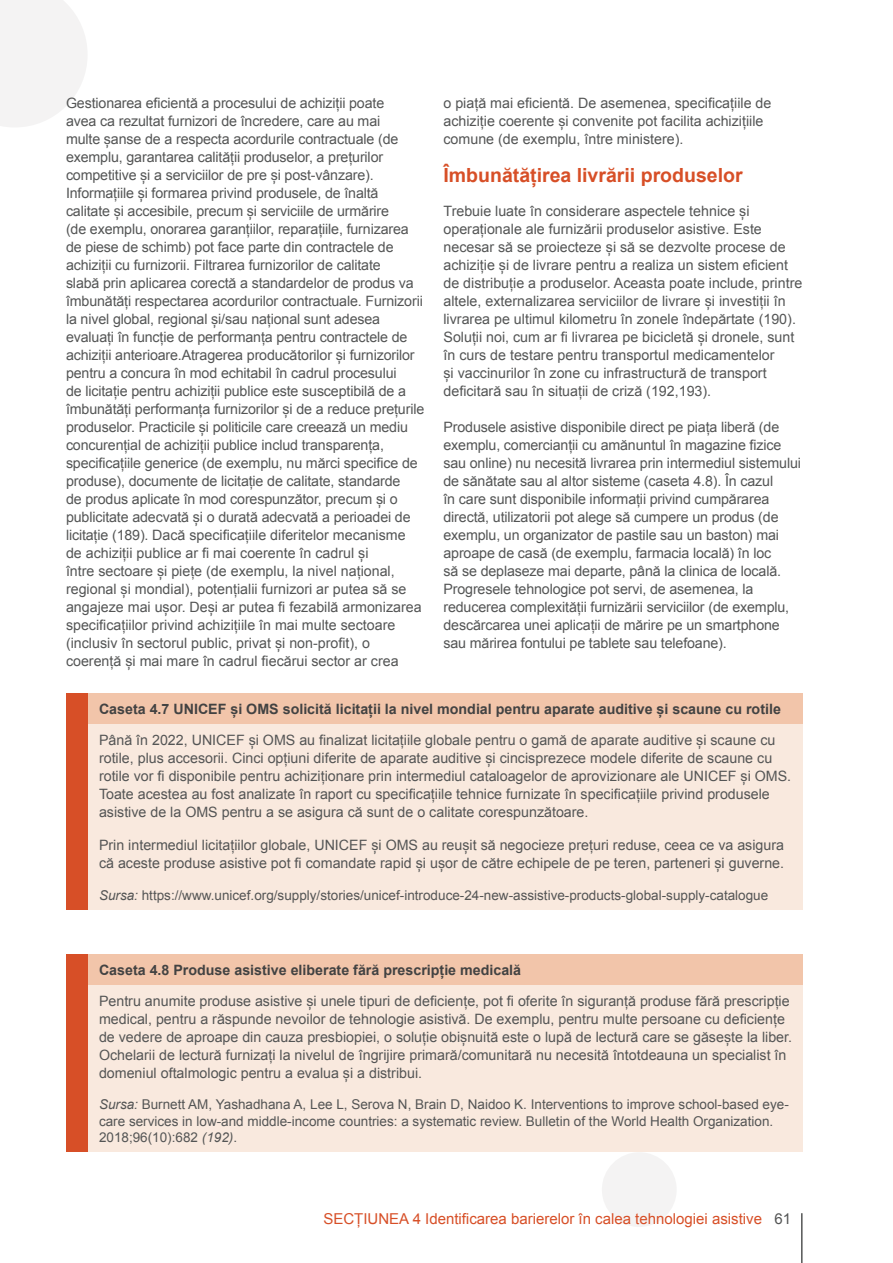
<style>
.page{position:relative;width:893px;height:1263px;background:#fff}
.page>*{position:absolute;margin:0;border:0;box-sizing:border-box;transform-origin:0 0}
.t1{font:700 19.5px "Arial";color:#d74f27}
.t2{font:15px "Arial";color:#d74f27}
.t3{font:14.25px/18px "Arial";color:#545555}
.t4{font:700 14.25px "Arial";color:#424242}
.t5{font:13.5px/16.2px "Arial";color:#545555}
.s1{font-style:italic}
.s2{color:#545555}
</style>
<div class="page">
<div style="left:602px;top:1152px;width:75px;height:75px;background:#f4f3f3;border-radius:50%"></div>
<svg style="left:0;top:0;width:87px;height:127px"></svg>
<hr style="left:801px;top:1213px;width:1px;height:50px;background:#545555">
<div style="left:66px;top:693px;width:22px;height:31px;background:#d74f27"></div>
<div style="left:88px;top:693px;width:715px;height:31px;background:#f2c5aa"></div>
<div style="left:66px;top:724px;width:22px;height:186px;background:#d74f27"></div>
<div style="left:88px;top:724px;width:715px;height:186px;background:#f9e9de"></div>
<div style="left:66px;top:954px;width:22px;height:31px;background:#d74f27"></div>
<div style="left:88px;top:954px;width:715px;height:31px;background:#f2c5aa"></div>
<div style="left:66px;top:985px;width:22px;height:167px;background:#d74f27"></div>
<div style="left:88px;top:985px;width:715px;height:167px;background:#f9e9de"></div>
<p class="t3" style="left:66px;top:94px;width:360px">Gestionarea eficientă a procesului de achiziții poate<br>avea ca rezultat furnizori de încredere, care au mai<br>multe șanse de a respecta acordurile contractuale (de exemplu, garantarea calității produselor, a prețurilor competitive și a serviciilor de pre și post-vânzare).<br>Informațiile și formarea privind produsele, de înaltă calitate și accesibile, precum și serviciile de urmărire<br>(de exemplu, onorarea garanțiilor, reparațiile, furnizarea de piese de schimb) pot face parte din contractele de achiziții cu furnizorii. Filtrarea furnizorilor de calitate<br>slabă prin aplicarea corectă a standardelor de produs va îmbunătăți respectarea acordurilor contractuale. Furnizorii la nivel global, regional și/sau național sunt adesea evaluați în funcție de performanța pentru contractele de achiziții anterioare.Atragerea producătorilor și furnizorilor pentru a concura în mod echitabil în cadrul procesului<br>de licitație pentru achiziții publice este susceptibilă de a îmbunătăți performanța furnizorilor și de a reduce prețurile produselor. Practicile și politicile care creează un mediu concurențial de achiziții publice includ transparența, specificațiile generice (de exemplu, nu mărci specifice de produse), documente de licitație de calitate, standarde<br>de produs aplicate în mod corespunzător, precum și o publicitate adecvată și o durată adecvată a perioadei de licitație (189). Dacă specificațiile diferitelor mecanisme de achiziții publice ar fi mai coerente în cadrul și<br>între sectoare și piețe (de exemplu, la nivel național, regional și mondial), potențialii furnizori ar putea să se angajeze mai ușor. Deși ar putea fi fezabilă armonizarea specificațiilor privind achizițiile în mai multe sectoare (inclusiv în sectorul public, privat și non-profit), o coerență și mai mare în cadrul fiecărui sector ar crea</p>
<p class="t3" style="left:443px;top:94px;width:329px">o piață mai eficientă. De asemenea, specificațiile de achiziție coerente și convenite pot facilita achizițiile comune (de exemplu, între ministere).</p>
<h3 class="t1" style="left:443px;top:163px;width:301px">Îmbunătățirea livrării produselor</h3>
<p class="t3" style="left:443px;top:202px;width:360px">Trebuie luate în considerare aspectele tehnice și operaționale ale furnizării produselor asistive. Este necesar să se proiecteze și să se dezvolte procese de achiziție și de livrare pentru a realiza un sistem eficient de distribuție a produselor. Aceasta poate include, printre altele, externalizarea serviciilor de livrare și investiții în livrarea pe ultimul kilometru în zonele îndepărtate (190).<br>Soluții noi, cum ar fi livrarea pe bicicletă și dronele, sunt în curs de testare pentru transportul medicamentelor<br>și vaccinurilor în zone cu infrastructură de transport deficitară sau în situații de criză (192,193).</p>
<p class="t3" style="left:443px;top:418px;width:359px">Produsele asistive disponibile direct pe piața liberă (de exemplu, comercianții cu amănuntul în magazine fizice sau online) nu necesită livrarea prin intermediul sistemului de sănătate sau al altor sisteme (caseta 4.8). În cazul<br>în care sunt disponibile informații privind cumpărarea directă, utilizatorii pot alege să cumpere un produs (de exemplu, un organizator de pastile sau un baston) mai aproape de casă (de exemplu, farmacia locală) în loc<br>să se deplaseze mai departe, până la clinica de locală.<br>Progresele tehnologice pot servi, de asemenea, la reducerea complexității furnizării serviciilor (de exemplu, descărcarea unei aplicații de mărire pe un smartphone sau mărirea fontului pe tablete sau telefoane).</p>
<p class="t4" style="left:99px;top:699px;width:683px">Caseta 4.7 UNICEF și OMS solicită licitații la nivel mondial pentru aparate auditive și scaune cu rotile</p>
<p class="t3" style="left:99px;top:731px;width:694px">Până în 2022, UNICEF și OMS au finalizat licitațiile globale pentru o gamă de aparate auditive și scaune cu rotile, plus accesorii. Cinci opțiuni diferite de aparate auditive și cincisprezece modele diferite de scaune cu rotile vor fi disponibile pentru achiziționare prin intermediul cataloagelor de aprovizionare ale UNICEF și OMS.<br>Toate acestea au fost analizate în raport cu specificațiile tehnice furnizate în specificațiile privind produsele asistive de la OMS pentru a se asigura că sunt de o calitate corespunzătoare.</p>
<p class="t3" style="left:99px;top:836px;width:687px">Prin intermediul licitațiilor globale, UNICEF și OMS au reușit să negocieze prețuri reduse, ceea ce va asigura că aceste produse asistive pot fi comandate rapid și ușor de către echipele de pe teren, parteneri și guverne.</p>
<p class="t5" style="left:99px;top:887px;width:671px"><span class="s1">Sursa:</span> https://www.unicef.org/supply/stories/unicef-introduce-24-new-assistive-products-global-supply-catalogue</p>
<p class="t4" style="left:99px;top:960px;width:424px">Caseta 4.8 Produse asistive eliberate fără prescripție medicală</p>
<p class="t3" style="left:99px;top:992px;width:695px">Pentru anumite produse asistive și unele tipuri de deficiențe, pot fi oferite în siguranță produse fără prescripție medical, pentru a răspunde nevoilor de tehnologie asistivă. De exemplu, pentru multe persoane cu deficiențe de vedere de aproape din cauza presbiopiei, o soluție obișnuită este o lupă de lectură care se găsește la liber.<br>Ochelarii de lectură furnizați la nivelul de îngrijire primară/comunitară nu necesită întotdeauna un specialist în domeniul oftalmologic pentru a evalua și a distribui.</p>
<p class="t5" style="left:99px;top:1096px;width:691px"><span class="s1">Sursa:</span> Burnett AM, Yashadhana A, Lee L, Serova N, Brain D, Naidoo K. Interventions to improve school-based eye&shy;care services in low-and middle-income countries: a systematic review. Bulletin of the World Health Organization.<br>2018;96(10):682 <span class="s1">(192)</span>.</p>
<p class="t2" style="left:323px;top:1208px;width:469px">SECȚIUNEA 4 Identificarea barierelor în calea tehnologiei asistive <span class="s2">61</span></p>
</div>
